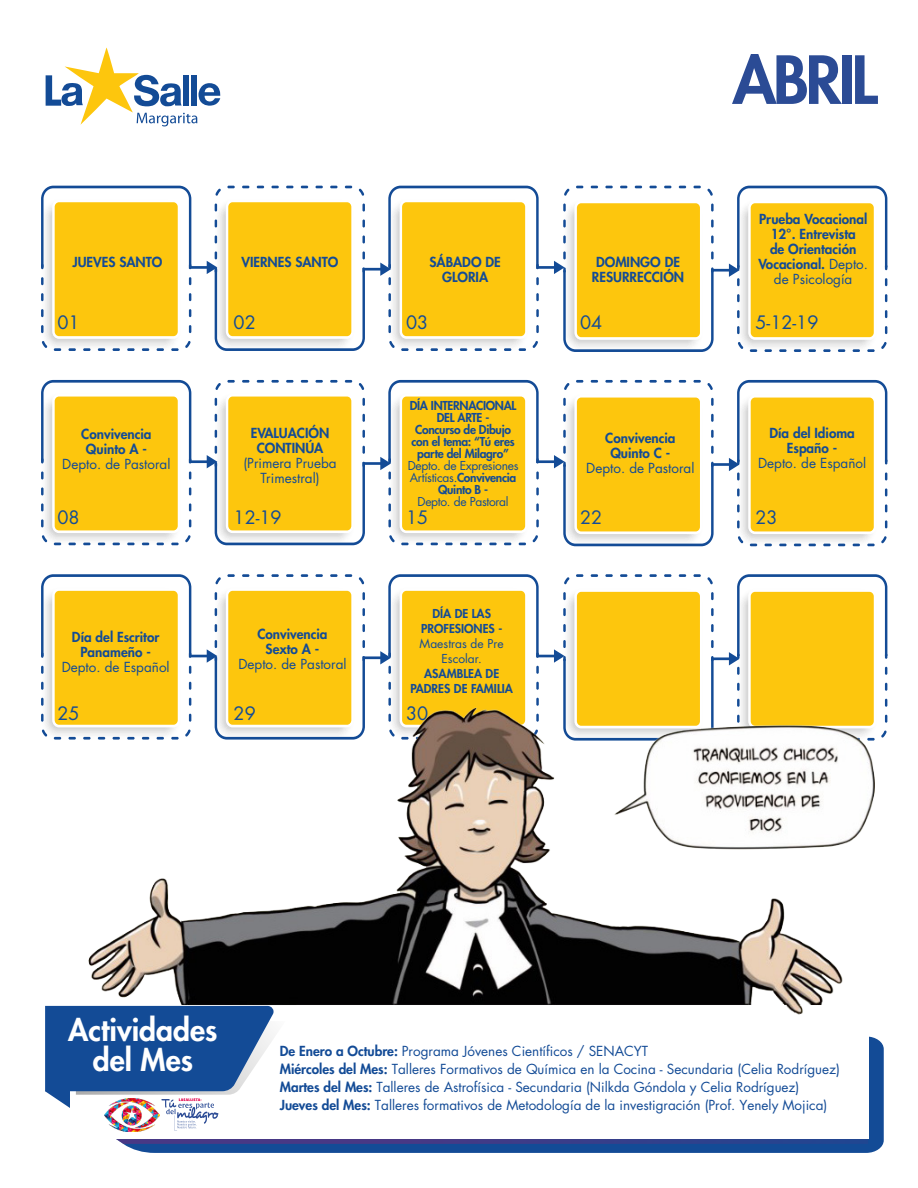
<style>
.page{position:relative;width:918px;height:1188px;background:#fff}
.page>*{position:absolute;margin:0;border:0;box-sizing:border-box;transform-origin:0 0}
.t1{font:800 64.5px "Futura";letter-spacing:-.05em;color:#2b4b95}
.t2{font:800 30px/30px "Futura";color:#fff;text-align:center}
.t3{font:18px "Futura";color:#134b96}
.t4{font:13.5px/18px "Futura";color:#134b96}
.t5{font:800 13.5px/15px "Futura";color:#134b96;text-align:center}
.t6{font:800 12px/12px "Futura";letter-spacing:-.025em;color:#134b96;text-align:center}
.t7{font:12px/12px "Futura";letter-spacing:-.025em;color:#134b96;text-align:center}
.t8{font:800 12px/15px "Futura";color:#134b96;text-align:center}
.t9{font:12px/15px "Futura";color:#134b96;text-align:center}
.s1{font-weight:400}
.s2{font-weight:800}
</style>
<div class="page">
<svg style="left:46px;top:48px;width:175px;height:78px"></svg>
<svg style="left:123px;top:1036px;width:761px;height:117px;background:#1f549b"></svg>
<svg style="left:116px;top:1138px;width:752px;height:6px"></svg>
<div style="left:70px;top:1021px;width:798px;height:117px;background:#fff"></div>
<svg style="left:45px;top:1006px;width:229px;height:124px"></svg>
<img style="left:104px;top:1098px;width:55px;height:34px">
<svg style="left:41px;top:186px;width:846px;height:166px"></svg>
<svg style="left:41px;top:380px;width:846px;height:167px"></svg>
<svg style="left:41px;top:574px;width:846px;height:167px"></svg>
<img style="left:88px;top:708px;width:786px;height:307px">
<p class="t5" style="left:72px;top:255px;width:92px">JUEVES SANTO</p>
<p class="t5" style="left:241px;top:255px;width:99px">VIERNES SANTO</p>
<p class="t5" style="left:429px;top:255px;width:73px">SÁBADO DE<br>GLORIA</p>
<p class="t5" style="left:592px;top:255px;width:94px">DOMINGO DE<br>RESURRECCIÓN</p>
<h1 class="t1" style="left:733px;top:39px;width:146px">ABRIL</h1>
<p class="t5" style="left:758px;top:212px;width:111px">Prueba Vocacional<br>12°. Entrevista<br>de Orientación<br>Vocacional. <span class="s1">Depto. de Psicología</span></p>
<h3 class="t3" style="left:58px;top:311px;width:24px">01</h3>
<h3 class="t3" style="left:234px;top:311px;width:24px">02</h3>
<h3 class="t3" style="left:406px;top:311px;width:24px">03</h3>
<h3 class="t3" style="left:580px;top:311px;width:24px">04</h3>
<h3 class="t3" style="left:756px;top:311px;width:64px">5-12-19</h3>
<h3 class="t3" style="left:239px;top:314px;width:24px">17</h3>
<h3 class="t3" style="left:412px;top:314px;width:24px">18</h3>
<h3 class="t3" style="left:588px;top:314px;width:24px">19</h3>
<h3 class="t3" style="left:763px;top:314px;width:24px">22</h3>
<p class="t6" style="left:410px;top:399px;width:108px">DÍA INTERNACIONAL<br>DEL ARTE -<br>Concurso de Dibujo con el tema: “Tú eres parte del Milagro”</p>
<p class="t7" style="left:408px;top:459px;width:112px">Depto. de Expresiones<br>Artísticas.<span class="s2">Convivencia<br>Quinto B -</span></p>
<p class="t7" style="left:418px;top:495px;width:93px">Depto. de Pastoral</p>
<p class="t5" style="left:251px;top:425px;width:80px">EVALUACIÓN<br>CONTINÚA</p>
<p class="t4" style="left:243px;top:455px;width:95px;line-height:15px;text-align:center">(Primera Prueba<br>Trimestral)</p>
<p class="t5" style="left:81px;top:426px;width:72px">Convivencia<br>Quinto A -</p>
<p class="t4" style="left:62px;top:455px;width:110px">Depto. de Pastoral</p>
<p class="t5" style="left:605px;top:431px;width:72px">Convivencia<br>Quinto C -</p>
<p class="t4" style="left:586px;top:459px;width:110px">Depto. de Pastoral</p>
<h3 class="t3" style="left:58px;top:506px;width:24px">08</h3>
<h3 class="t3" style="left:234px;top:506px;width:50px">12-19</h3>
<h3 class="t3" style="left:406px;top:506px;width:24px">15</h3>
<h3 class="t3" style="left:580px;top:506px;width:24px">22</h3>
<p class="t5" style="left:72px;top:629px;width:89px">Día del Escritor<br>Panameño -</p>
<p class="t4" style="left:62px;top:658px;width:109px">Depto. de Español</p>
<p class="t5" style="left:257px;top:626px;width:72px">Convivencia<br>Sexto A -</p>
<p class="t4" style="left:238px;top:655px;width:110px">Depto. de Pastoral</p>
<p class="t8" style="left:421px;top:606px;width:83px">DÍA DE LAS<br>PROFESIONES -</p>
<p class="t9" style="left:420px;top:636px;width:86px">Maestras de Pre<br>Escolar.</p>
<p class="t8" style="left:410px;top:666px;width:104px">ASAMBLEA DE<br>PADRES DE FAMILIA</p>
<h3 class="t3" style="left:58px;top:702px;width:24px">25</h3>
<h3 class="t3" style="left:234px;top:702px;width:24px">29</h3>
<h3 class="t3" style="left:406px;top:702px;width:24px">30</h3>
<p class="t5" style="left:769px;top:426px;width:87px">Día del Idioma<br>Españo -</p>
<p class="t4" style="left:758px;top:454px;width:110px">Depto. de Español</p>
<h3 class="t3" style="left:756px;top:506px;width:24px">23</h3>
<h2 class="t2" style="left:68px;top:1015px;width:151px">Actividades del Mes</h2>
<p class="t4" style="left:280px;top:1042px;width:562px"><span class="s2">De Enero a Octubre:</span> Programa Jóvenes Científicos / SENACYT<br><span class="s2">Miércoles del Mes:</span> Talleres Formativos de Química en la Cocina - Secundaria (Celia Rodríguez)<br><span class="s2">Martes del Mes:</span> Talleres de Astrofísica - Secundaria (Nilkda Góndola y Celia Rodríguez)<br><span class="s2">Jueves del Mes:</span> Talleres formativos de Metodología de la investigración (Prof. Yenely Mojica)</p>
</div>
